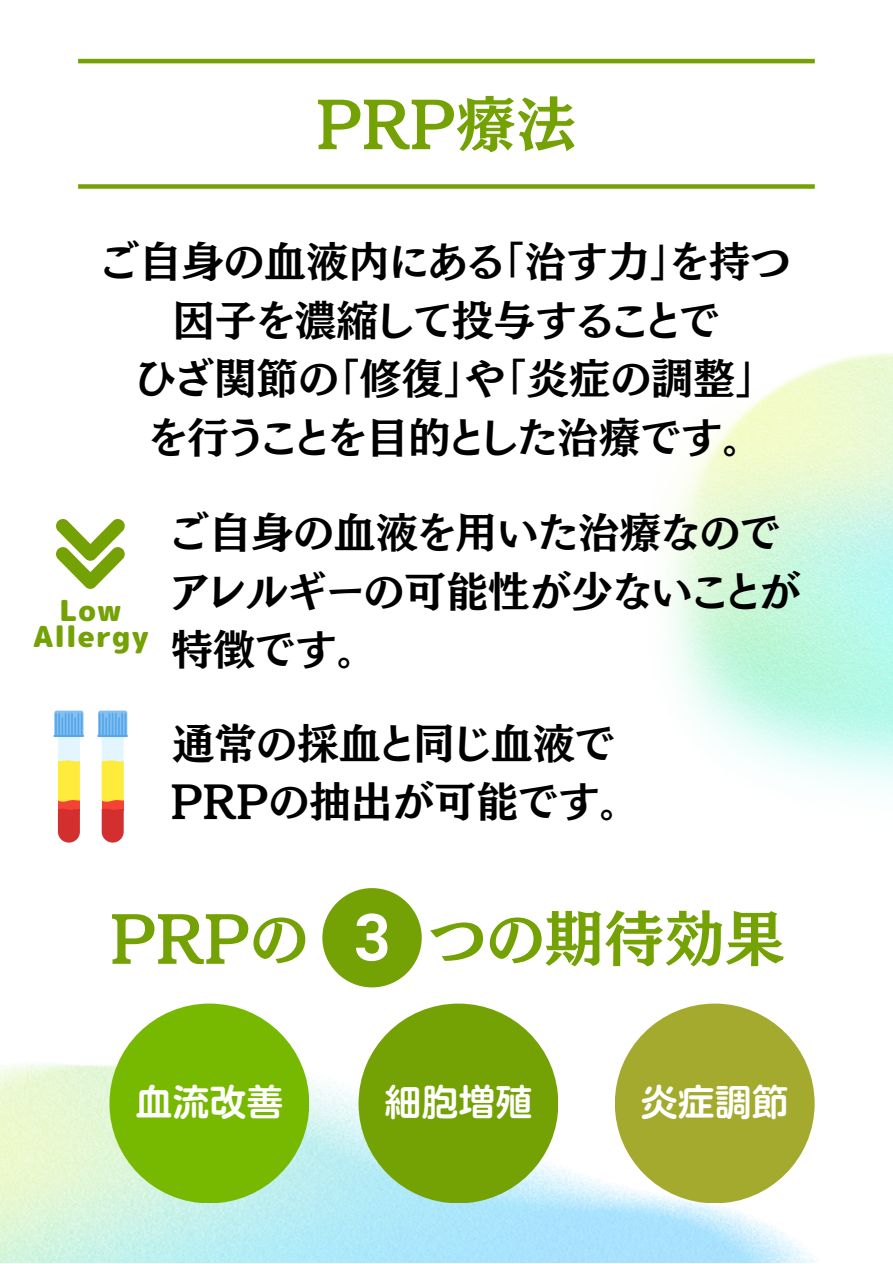
<style>
.page{position:relative;width:893px;height:1264px;background:#fff}
.page>*{position:absolute;margin:0;border:0;box-sizing:border-box;transform-origin:0 0}
.t1{font:60.15px "TEST Mode Min B B";color:#74a205}
.t2{font:60px "TEST Mode Min B B";color:#74a205}
.t3{font:42px/58.5px "TEST Mode Min B B";color:#000}
.t4{font:36.9px "Motoya Maru Std W5";color:#fff}
.t5{font:28.95px "rounded mplus 1 p black";letter-spacing:.035em;color:#74a205}
</style>
<div class="page">
<hr style="left:78px;top:59px;width:736px;height:4px;background:#74a205">
<div style="left:78px;top:184px;width:736px;height:5px;background:#74a205"></div>
<img style="left:0;top:842px;width:815px;height:420px">
<div style="left:358px;top:1003px;width:200px;height:200px;background:#74a205;border-radius:50%"></div>
<div style="left:109px;top:1003px;width:200px;height:200px;background:#77b800;border-radius:50%"></div>
<div style="left:614px;top:1003px;width:200px;height:200px;background:#a3aa2d;border-radius:50%"></div>
<img style="left:630px;top:353px;width:262px;height:558px">
<svg style="left:322px;top:888px;width:99px;height:99px"></svg>
<svg style="left:56px;top:519px;width:69px;height:70px"></svg>
<svg style="left:57px;top:714px;width:24px;height:129px"></svg>
<div style="left:58px;top:715px;width:22px;height:127px;background:#e3f6ff;border-radius:11px"></div>
<div style="left:54px;top:710px;width:29px;height:26px;background:#82c0f4;border-radius:2px"></div>
<svg style="left:55px;top:713px;width:27px;height:21px"></svg>
<hr style="left:53px;top:734px;width:31px;height:3px;background:#56a6e8">
<div style="left:58px;top:799px;width:22px;height:11px;background:#f44336"></div>
<svg style="left:58px;top:760px;width:22px;height:41px"></svg>
<svg style="left:58px;top:809px;width:22px;height:33px"></svg>
<svg style="left:101px;top:714px;width:24px;height:129px"></svg>
<div style="left:102px;top:715px;width:22px;height:127px;background:#e3f6ff;border-radius:11px"></div>
<div style="left:98px;top:710px;width:29px;height:26px;background:#82c0f4;border-radius:2px"></div>
<svg style="left:99px;top:713px;width:27px;height:21px"></svg>
<hr style="left:97px;top:734px;width:31px;height:3px;background:#56a6e8">
<div style="left:102px;top:799px;width:22px;height:11px;background:#f44336"></div>
<svg style="left:102px;top:760px;width:22px;height:41px"></svg>
<svg style="left:102px;top:808px;width:22px;height:34px"></svg>
<p class="t2" style="left:317px;top:93px;width:261px">PRP療法</p>
<p class="t3" style="left:102px;top:232px;width:690px">ご自身の血液内にある「治す力」を持つ</p>
<p class="t3" style="left:173px;top:290px;width:548px">因子を濃縮して投与することで</p>
<p class="t3" style="left:137px;top:349px;width:620px">ひざ関節の「修復」や「炎症の調整」</p>
<p class="t3" style="left:149px;top:407px;width:595px">を行うことを目的とした治療です。</p>
<p class="t5" style="left:59px;top:590px;width:63px">Low</p>
<p class="t5" style="left:33px;top:615px;width:117px">Allergy</p>
<p class="t3" style="left:171px;top:503px;width:610px">ご自身の血液を用いた治療なので</p>
<p class="t3" style="left:171px;top:561px;width:630px">アレルギーの可能性が少ないことが特徴です。</p>
<p class="t3" style="left:173px;top:713px;width:444px">通常の採血と同じ血液で</p>
<p class="t3" style="left:171px;top:772px;width:451px">PRPの抽出が可能です。</p>
<p class="t1" style="left:111px;top:907px;width:199px">PRPの</p>
<p class="t1" style="left:428px;top:907px;width:358px">つの期待効果</p>
<p class="t4" style="left:135px;top:1083px;width:149px">血流改善</p>
<p class="t4" style="left:384px;top:1083px;width:149px">細胞増殖</p>
<p class="t4" style="left:640px;top:1083px;width:149px">炎症調節</p>
</div>
